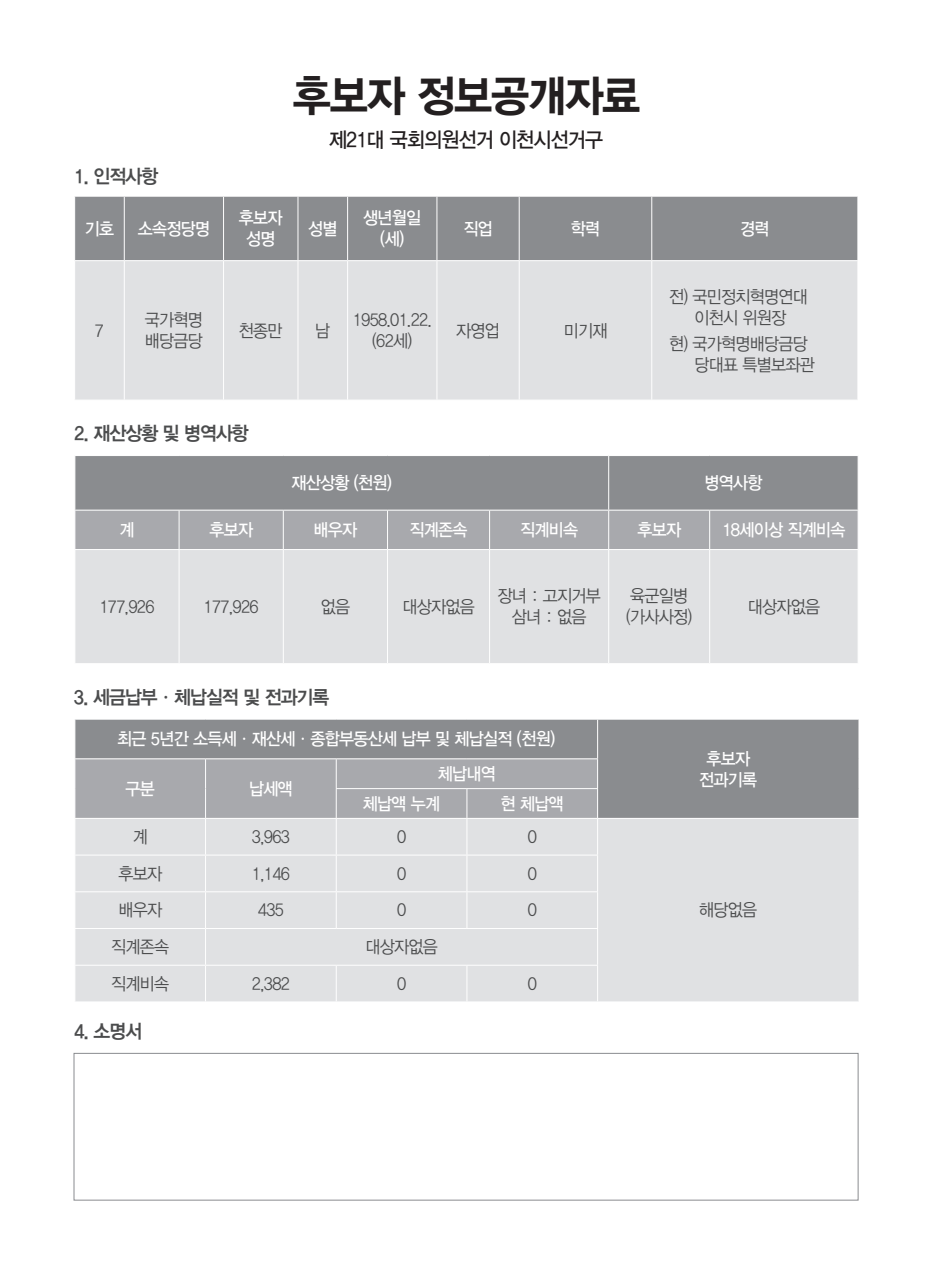
<style>
.page{position:relative;width:933px;height:1275px;background:#fff}
.page>*{position:absolute;margin:0;border:0;box-sizing:border-box;transform-origin:0 0}
.t1{font:43.75px "YDIYGO350";letter-spacing:-.03em;color:#231f20;scale:.95 1}
.t2{font:21px "YDIYGO330";letter-spacing:-.04em;color:#231f20;scale:.93 1}
.t3{font:19.25px "YDIYGO340";letter-spacing:-.05em;color:#4b4c4d;scale:.95 1}
.t4{font:17.5px "YDIYGO320";letter-spacing:-.04em;color:#4b4c4d;scale:.93 1}
.t5{font:17.5px "YDIYGO330";letter-spacing:-.04em;color:#fff;scale:.93 1}
</style>
<div class="page">
<div style="left:75px;top:197px;width:782px;height:63px;background:#8a8c8f"></div>
<div style="left:75px;top:261px;width:782px;height:139px;background:#e0e1e3"></div>
<hr style="left:124px;top:197px;width:1px;height:63px;background:#fff">
<hr style="left:223px;top:197px;width:1px;height:63px;background:#fff">
<hr style="left:297px;top:197px;width:1px;height:63px;background:#fff">
<hr style="left:347px;top:197px;width:1px;height:63px;background:#fff">
<hr style="left:436px;top:197px;width:1px;height:63px;background:#fff">
<hr style="left:519px;top:197px;width:1px;height:63px;background:#fff">
<hr style="left:651px;top:197px;width:1px;height:63px;background:#fff">
<hr style="left:124px;top:261px;width:1px;height:139px;background:#fff">
<hr style="left:223px;top:261px;width:1px;height:139px;background:#fff">
<hr style="left:297px;top:261px;width:1px;height:139px;background:#fff">
<hr style="left:347px;top:261px;width:1px;height:139px;background:#fff">
<hr style="left:436px;top:261px;width:1px;height:139px;background:#fff">
<hr style="left:519px;top:261px;width:1px;height:139px;background:#fff">
<hr style="left:651px;top:261px;width:1px;height:139px;background:#fff">
<svg style="left:75px;top:456px;width:782px;height:93px;background:#97989b"></svg>
<div style="left:75px;top:550px;width:782px;height:113px;background:#e0e1e3"></div>
<hr style="left:608px;top:456px;width:1px;height:54px;background:#fff">
<hr style="left:179px;top:550px;width:1px;height:113px;background:#fff">
<hr style="left:283px;top:550px;width:1px;height:113px;background:#fff">
<hr style="left:387px;top:550px;width:1px;height:113px;background:#fff">
<hr style="left:489px;top:550px;width:1px;height:113px;background:#fff">
<hr style="left:608px;top:550px;width:1px;height:113px;background:#fff">
<hr style="left:709px;top:550px;width:1px;height:113px;background:#fff">
<hr style="left:74px;top:510px;width:105px;height:1px;background:#fff">
<hr style="left:179px;top:510px;width:104px;height:1px;background:#fff">
<hr style="left:179px;top:511px;width:1px;height:38px;background:#fff">
<hr style="left:283px;top:510px;width:104px;height:1px;background:#fff">
<hr style="left:283px;top:511px;width:1px;height:38px;background:#fff">
<hr style="left:387px;top:510px;width:102px;height:1px;background:#fff">
<hr style="left:387px;top:511px;width:1px;height:38px;background:#fff">
<hr style="left:489px;top:510px;width:119px;height:1px;background:#fff">
<hr style="left:489px;top:511px;width:1px;height:38px;background:#fff">
<hr style="left:608px;top:510px;width:101px;height:1px;background:#fff">
<hr style="left:608px;top:511px;width:1px;height:38px;background:#fff">
<hr style="left:709px;top:510px;width:149px;height:1px;background:#fff">
<hr style="left:709px;top:511px;width:1px;height:38px;background:#fff">
<div style="left:75px;top:720px;width:783px;height:98px;background:#8a8c8f"></div>
<div style="left:75px;top:819px;width:783px;height:182px;background:#e0e1e3"></div>
<hr style="left:597px;top:720px;width:1px;height:38px;background:#fff">
<svg style="left:858px;top:789px;width:1px;height:29px"></svg>
<hr style="left:74px;top:758px;width:131px;height:1px;background:#fff">
<hr style="left:205px;top:758px;width:131px;height:1px;background:#fff">
<hr style="left:336px;top:758px;width:131px;height:1px;background:#fff">
<hr style="left:467px;top:758px;width:131px;height:1px;background:#fff">
<div style="left:75px;top:759px;width:523px;height:59px;background:#a8a9ad"></div>
<hr style="left:205px;top:819px;width:1px;height:36px;background:#fff">
<hr style="left:336px;top:819px;width:1px;height:36px;background:#fff">
<hr style="left:466px;top:819px;width:1px;height:36px;background:#fff">
<hr style="left:597px;top:819px;width:1px;height:36px;background:#fff">
<hr style="left:74px;top:855px;width:131px;height:1px;background:#fff">
<hr style="left:205px;top:855px;width:131px;height:1px;background:#fff">
<hr style="left:205px;top:855px;width:1px;height:36px;background:#fff">
<hr style="left:336px;top:855px;width:131px;height:1px;background:#fff">
<hr style="left:336px;top:855px;width:1px;height:36px;background:#fff">
<hr style="left:467px;top:855px;width:131px;height:1px;background:#fff">
<hr style="left:466px;top:855px;width:1px;height:36px;background:#fff">
<hr style="left:597px;top:855px;width:1px;height:36px;background:#fff">
<hr style="left:74px;top:891px;width:131px;height:1px;background:#fff">
<hr style="left:205px;top:891px;width:131px;height:1px;background:#fff">
<hr style="left:205px;top:892px;width:1px;height:36px;background:#fff">
<hr style="left:336px;top:891px;width:131px;height:1px;background:#fff">
<hr style="left:336px;top:892px;width:1px;height:36px;background:#fff">
<hr style="left:467px;top:891px;width:131px;height:1px;background:#fff">
<hr style="left:466px;top:892px;width:1px;height:36px;background:#fff">
<hr style="left:597px;top:892px;width:1px;height:36px;background:#fff">
<hr style="left:74px;top:928px;width:131px;height:1px;background:#fff">
<hr style="left:205px;top:928px;width:131px;height:1px;background:#fff">
<hr style="left:205px;top:929px;width:1px;height:36px;background:#fff">
<hr style="left:336px;top:928px;width:131px;height:1px;background:#fff">
<hr style="left:467px;top:928px;width:131px;height:1px;background:#fff">
<hr style="left:597px;top:929px;width:1px;height:36px;background:#fff">
<hr style="left:74px;top:965px;width:131px;height:1px;background:#fff">
<hr style="left:205px;top:965px;width:131px;height:1px;background:#fff">
<hr style="left:205px;top:966px;width:1px;height:35px;background:#fff">
<hr style="left:336px;top:965px;width:131px;height:1px;background:#fff">
<hr style="left:336px;top:966px;width:1px;height:35px;background:#fff">
<hr style="left:467px;top:965px;width:131px;height:1px;background:#fff">
<hr style="left:466px;top:966px;width:1px;height:35px;background:#fff">
<hr style="left:597px;top:966px;width:1px;height:35px;background:#fff">
<div style="left:74px;top:1053px;width:784px;height:147px;border:1px solid #8a8c8f"></div>
<p class="t1" style="left:293px;top:73px;width:367px">후보자 정보공개자료</p>
<p class="t2" style="left:329px;top:128px;width:296px">제21대 국회의원선거 이천시선거구</p>
<p class="t3" style="left:74px;top:165px;width:90px">1. 인적사항</p>
<p class="t5" style="left:85px;top:219px;width:33px">기호</p>
<p class="t5" style="left:138px;top:219px;width:79px">소속정당명</p>
<p class="t5" style="left:239px;top:208px;width:48px">후보자</p>
<p class="t5" style="left:246px;top:229px;width:33px">성명</p>
<p class="t5" style="left:308px;top:219px;width:33px">성별</p>
<p class="t5" style="left:363px;top:208px;width:64px">생년월일</p>
<p class="t5" style="left:380px;top:229px;width:27px">(세)</p>
<p class="t5" style="left:463px;top:219px;width:33px">직업</p>
<p class="t5" style="left:571px;top:219px;width:33px">학력</p>
<p class="t5" style="left:740px;top:219px;width:33px">경력</p>
<p class="t4" style="left:95px;top:321px;width:11px">7</p>
<p class="t4" style="left:145px;top:310px;width:64px">국가혁명</p>
<p class="t4" style="left:145px;top:331px;width:64px">배당금당</p>
<p class="t4" style="left:239px;top:321px;width:48px">천종만</p>
<p class="t4" style="left:315px;top:321px;width:18px">남</p>
<p class="t4" style="left:353px;top:310px;width:87px">1958.01.22.</p>
<p class="t4" style="left:372px;top:331px;width:45px">(62세)</p>
<p class="t4" style="left:456px;top:321px;width:48px">자영업</p>
<p class="t4" style="left:563px;top:321px;width:48px">미기재</p>
<p class="t4" style="left:669px;top:287px;width:151px">전) 국민정치혁명연대</p>
<p class="t4" style="left:694px;top:308px;width:100px">이천시 위원장</p>
<p class="t4" style="left:669px;top:334px;width:151px">현) 국가혁명배당금당</p>
<p class="t4" style="left:694px;top:355px;width:131px">당대표 특별보좌관</p>
<p class="t3" style="left:74px;top:422px;width:185px">2. 재산상황 및 병역사항</p>
<p class="t5" style="left:291px;top:473px;width:110px">재산상황 (천원)</p>
<p class="t5" style="left:704px;top:473px;width:64px">병역사항</p>
<p class="t5" style="left:119px;top:520px;width:18px">계</p>
<p class="t5" style="left:209px;top:520px;width:48px">후보자</p>
<p class="t5" style="left:313px;top:520px;width:48px">배우자</p>
<p class="t5" style="left:409px;top:520px;width:64px">직계존속</p>
<p class="t5" style="left:520px;top:520px;width:64px">직계비속</p>
<p class="t5" style="left:637px;top:520px;width:48px">후보자</p>
<p class="t5" style="left:722px;top:520px;width:134px">18세이상 직계비속</p>
<p class="t4" style="left:99px;top:597px;width:61px">177,926</p>
<p class="t4" style="left:204px;top:597px;width:61px">177,926</p>
<p class="t4" style="left:321px;top:597px;width:33px">없음</p>
<p class="t4" style="left:402px;top:597px;width:79px">대상자없음</p>
<p class="t4" style="left:497px;top:587px;width:113px">장녀 : 고지거부</p>
<p class="t4" style="left:511px;top:608px;width:82px">삼녀 : 없음</p>
<p class="t3" style="left:74px;top:686px;width:270px">3. 세금납부ㆍ체납실적 및 전과기록</p>
<p class="t5" style="left:117px;top:729px;width:472px">최근 5년간 소득세ㆍ재산세ㆍ종합부동산세 납부 및 체납실적 (천원)</p>
<p class="t5" style="left:126px;top:779px;width:33px">구분</p>
<p class="t5" style="left:249px;top:779px;width:48px">납세액</p>
<p class="t5" style="left:438px;top:764px;width:64px">체납내역</p>
<p class="t5" style="left:363px;top:794px;width:85px">체납액 누계</p>
<p class="t5" style="left:501px;top:794px;width:69px">현 체납액</p>
<p class="t4" style="left:133px;top:827px;width:18px">계</p>
<p class="t4" style="left:252px;top:827px;width:43px">3,963</p>
<p class="t4" style="left:397px;top:827px;width:11px">0</p>
<p class="t4" style="left:527px;top:827px;width:11px">0</p>
<p class="t4" style="left:118px;top:864px;width:48px">후보자</p>
<p class="t4" style="left:252px;top:864px;width:43px">1,146</p>
<p class="t4" style="left:397px;top:864px;width:11px">0</p>
<p class="t4" style="left:527px;top:864px;width:11px">0</p>
<p class="t4" style="left:118px;top:901px;width:48px">배우자</p>
<p class="t4" style="left:258px;top:901px;width:30px">435</p>
<p class="t4" style="left:397px;top:901px;width:11px">0</p>
<p class="t4" style="left:527px;top:901px;width:11px">0</p>
<p class="t4" style="left:111px;top:937px;width:64px">직계존속</p>
<p class="t4" style="left:365px;top:937px;width:79px">대상자없음</p>
<p class="t4" style="left:111px;top:974px;width:64px">직계비속</p>
<p class="t4" style="left:252px;top:974px;width:43px">2,382</p>
<p class="t4" style="left:397px;top:974px;width:11px">0</p>
<p class="t4" style="left:527px;top:974px;width:11px">0</p>
<p class="t3" style="left:74px;top:1020px;width:73px">4. 소명서</p>
<p class="t4" style="left:630px;top:587px;width:64px">육군일병</p>
<p class="t4" style="left:626px;top:608px;width:73px">(가사사정)</p>
<p class="t4" style="left:747px;top:597px;width:79px">대상자없음</p>
<p class="t5" style="left:706px;top:749px;width:48px">후보자</p>
<p class="t5" style="left:699px;top:770px;width:64px">전과기록</p>
<p class="t4" style="left:699px;top:901px;width:64px">해당없음</p>
</div>
